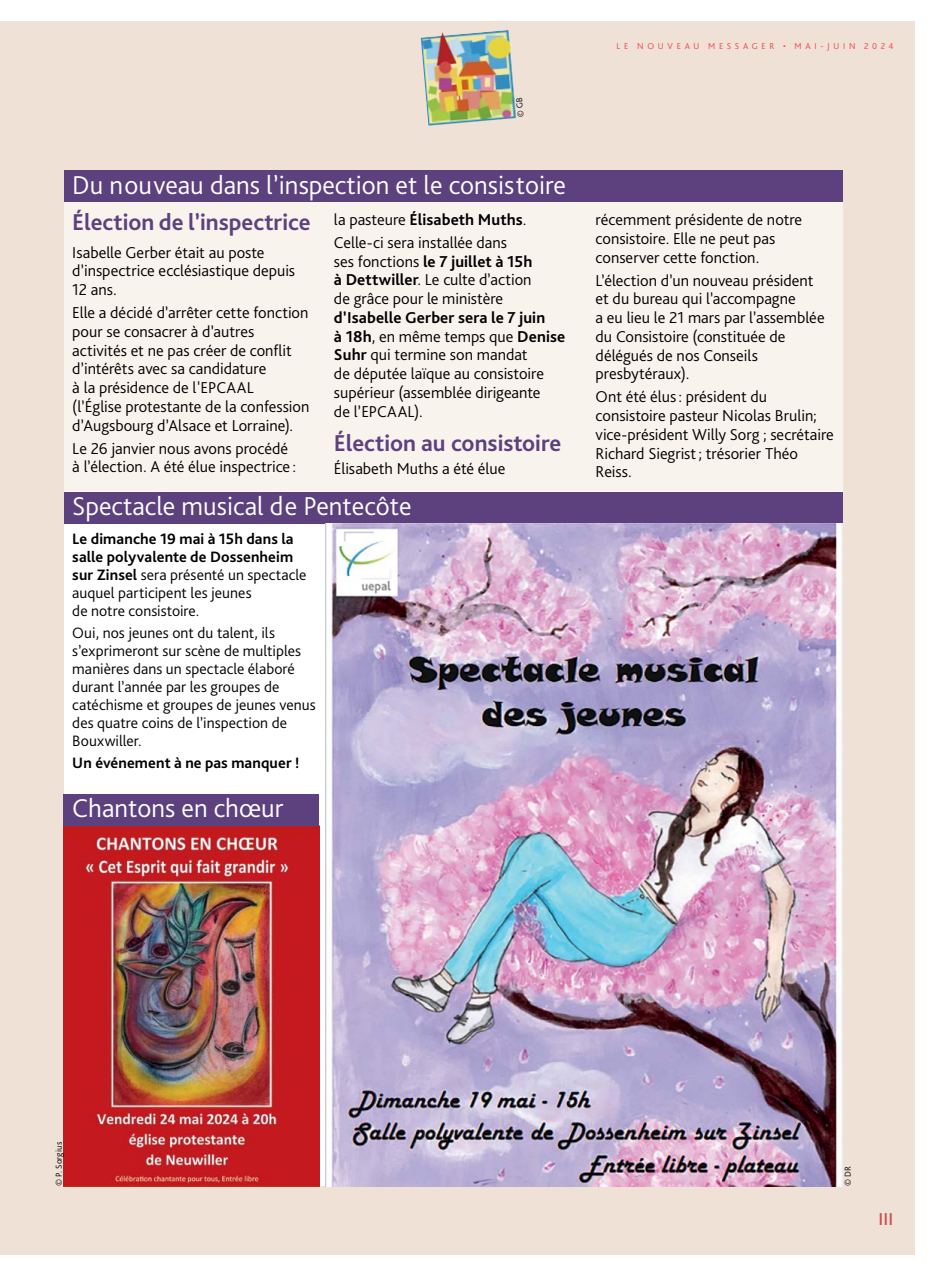
<style>
.page{position:relative;width:936px;height:1276px;background:#fff}
.page>*{position:absolute;margin:0;border:0;box-sizing:border-box;transform-origin:0 0}
.t1{font:300 27px "Bliss Pro";color:#fff}
.t2{font:700 24px "Bliss Pro";color:#5d417e}
.t3{font:500 18px "Bliss Pro";color:#c8514e}
.t4{font:300 16.5px/18.8px "Bliss Pro";color:#000}
.t5{font:300 15.75px/18px "Bliss Pro";letter-spacing:.005em;color:#000}
.t6{font:700 15.75px "Bliss Pro";letter-spacing:.01em;color:#000}
.t7{font:300 9px "Bliss Pro";letter-spacing:.41em;color:#ef404a}
.t8{font:300 9px "Bliss Pro";letter-spacing:.02em;color:#000}
.s1{font-weight:700}
</style>
<div class="page">
<div style="left:0;top:21px;width:914px;height:1233px;background:#efe1d6"></div>
<img style="left:420px;top:30px;width:96px;height:96px">
<div style="left:64px;top:170px;width:778px;height:322px;background:#f9f3ee"></div>
<div style="left:64px;top:170px;width:778px;height:32px;background:#5d417e"></div>
<div style="left:64px;top:492px;width:778px;height:694px;background:#fff"></div>
<div style="left:64px;top:492px;width:778px;height:32px;background:#5d417e"></div>
<img style="left:325px;top:524px;width:517px;height:662px">
<img style="left:64px;top:826px;width:255px;height:360px">
<div style="left:64px;top:794px;width:255px;height:32px;background:#5d417e"></div>
<p class="t7" style="left:616px;top:40px;width:278px">LE NOUVEAU MESSAGER • MAI-JUIN 2024</p>
<h1 class="t1" style="left:72px;top:168px;width:495px">Du nouveau dans l’inspection et le consistoire</h1>
<h2 class="t2" style="left:72px;top:207px;width:240px">Élection de l’inspectrice</h2>
<p class="t4" style="left:72px;top:242px;width:224px">Isabelle Gerber était au poste d’inspectrice ecclésiastique depuis<br>12 ans.</p>
<p class="t4" style="left:72px;top:303px;width:239px">Elle a décidé d’arrêter cette fonction pour se consacrer à d’autres activités et ne pas créer de conflit d’intérêts avec sa candidature<br>à la présidence de l'EPCAAL<br>(l’Église protestante de la confession d’Augsbourg d’Alsace et Lorraine).</p>
<p class="t4" style="left:72px;top:438px;width:225px">Le 26 janvier nous avons procédé à l’élection. A été élue inspectrice :</p>
<p class="t4" style="left:334px;top:208px;width:194px;line-height:23px">la pasteure <span class="s1">Élisabeth Muths</span>.<br>Celle-ci sera installée dans</p>
<p class="t4" style="left:334px;top:251px;width:200px;text-align:justify">ses fonctions <span class="s1">le 7 juillet à 15h à Dettwiller</span>. Le culte d’action de grâce pour le ministère</p>
<p class="t4" style="left:334px;top:308px;width:233px"><span class="s1">d’Isabelle Gerber sera le 7 juin<br>à 18h</span>, en même temps que <span class="s1">Denise<br>Suhr</span> qui termine son mandat<br>de députée laïque au consistoire supérieur (assemblée dirigeante<br>de l’EPCAAL).</p>
<h2 class="t2" style="left:334px;top:428px;width:229px">Élection au consistoire</h2>
<p class="t4" style="left:334px;top:458px;width:173px">Élisabeth Muths a été élue</p>
<h1 class="t1" style="left:72px;top:489px;width:341px">Spectacle musical de Pentecôte</h1>
<p class="t5" style="left:72px;top:529px;width:236px"><span class="s1">Le dimanche 19 mai à 15h dans la salle polyvalente de Dossenheim sur Zinsel</span> sera présenté un spectacle auquel participent les jeunes<br>de notre consistoire.</p>
<p class="t5" style="left:72px;top:623px;width:245px">Oui, nos jeunes ont du talent, ils s’exprimeront sur scène de multiples manières dans un spectacle élaboré durant l’année par les groupes de catéchisme et groupes de jeunes venus des quatre coins de l’inspection de<br>Bouxwiller.</p>
<p class="t6" style="left:72px;top:753px;width:229px">Un événement à ne pas manquer !</p>
<h1 class="t1" style="left:72px;top:791px;width:213px">Chantons en chœur</h1>
<p class="t4" style="left:595px;top:210px;width:208px">récemment présidente de notre consistoire. Elle ne peut pas conserver cette fonction.</p>
<p class="t4" style="left:595px;top:270px;width:230px">L’élection d’un nouveau président et du bureau qui l’accompagne<br>a eu lieu le 21 mars par l’assemblée du Consistoire (constituée de délégués de nos Conseils presbytéraux).</p>
<p class="t4" style="left:595px;top:387px;width:240px">Ont été élus: président du consistoire pasteur Nicolas Brulin; vice-président Willy Sorg ; secrétaire<br>Richard Siegrist; trésorier Théo<br>Reiss.</p>
<p class="t8" style="left:53px;top:1186px;width:46px;rotate:-90deg">© P. Sorgius</p>
<p class="t8" style="left:842px;top:1186px;width:21px;rotate:-90deg">© DR</p>
<p class="t3" style="left:878px;top:1207px;width:16px">III</p>
</div>
